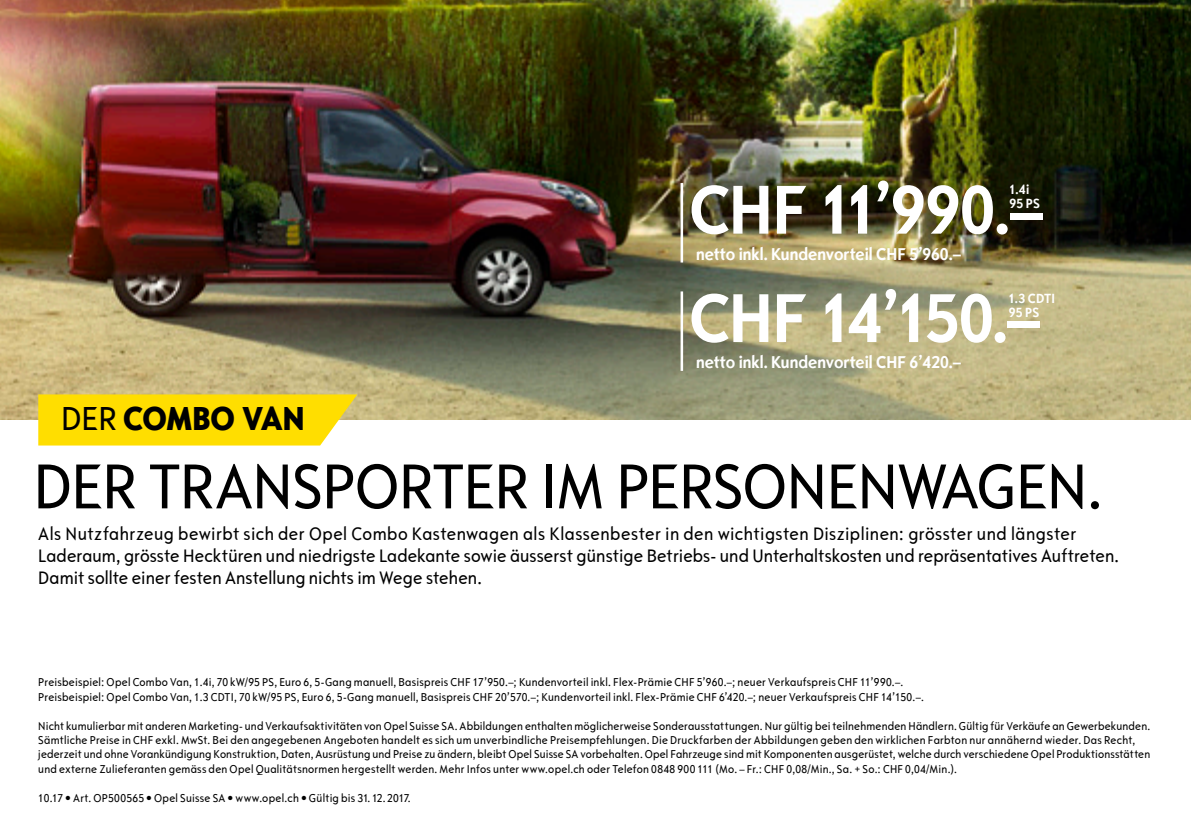
<style>
.page{position:relative;width:1191px;height:840px;background:#fff}
.page>*{position:absolute;margin:0;border:0;box-sizing:border-box;transform-origin:0 0}
.t1{font:700 72px "Opel Sans Condensed";letter-spacing:-.01em;color:#fff}
.t2{font:condensed 66px "Opel Sans";color:#000}
.t3{font:800 35px "Opel Sans Condensed";letter-spacing:-.01em;color:#000}
.t4{font:condensed 19px/22px "Opel Sans";letter-spacing:.005em;color:#000}
.t5{font:700 18px "Opel Sans Condensed";color:#fff}
.t6{font:700 14px/14px "Opel Sans Condensed";letter-spacing:.01em;color:#fff}
.t7{font:condensed 12px/14.4px "Opel Sans";letter-spacing:.015em;color:#000}
.s1{font-family:"Opel Sans";font-weight:400;font-stretch:condensed}
</style>
<div class="page">
<img style="left:0;top:0;width:1191px;height:420px">
<hr style="left:680px;top:183px;width:3px;height:79px;background:#fff">
<hr style="left:680px;top:291px;width:3px;height:79px;background:#fff">
<svg style="left:38px;top:394px;width:319px;height:51px;background:#fdde0d"></svg>
<h1 class="t1" style="left:689px;top:167px;width:355px">CHF 11’990.–</h1>
<h3 class="t5" style="left:696px;top:243px;width:266px">netto inkl. Kundenvorteil CHF 5’960.–</h3>
<p class="t6" style="left:1009px;top:182px;width:32px">1.4i<br>95 PS</p>
<h3 class="t3" style="left:61px;top:397px;width:245px"><span class="s1">Der</span> COMBO VAN</h3>
<h1 class="t1" style="left:689px;top:275px;width:353px">CHF 14’150.–</h1>
<h3 class="t5" style="left:696px;top:351px;width:267px">netto inkl. Kundenvorteil CHF 6’420.–</h3>
<p class="t6" style="left:1009px;top:291px;width:48px">1.3 CDTI<br>95 PS</p>
<h2 class="t2" style="left:33px;top:448px;width:182px">Der Transporter</h2>
<h2 class="t2" style="left:540px;top:448px;width:145px">im Personenwagen</h2>
<h2 class="t2" style="left:1087px;top:448px;width:17px">.</h2>
<p class="t4" style="left:38px;top:522px;width:1082px">Als Nutzfahrzeug bewirbt sich der Opel Combo Kastenwagen als Klassenbester in den wichtigsten Disziplinen: grösster und längster<br>Laderaum, grösste Hecktüren und niedrigste Ladekante sowie äusserst günstige Betriebs- und Unterhaltskosten und repräsentatives Auftreten.<br>Damit sollte einer festen Anstellung nichts im Wege stehen.</p>
<p class="t7" style="left:38px;top:674px;width:887px">Preisbeispiel: Opel Combo Van, 1.4i, 70 kW/95 PS, Euro 6, 5-Gang manuell, Basispreis CHF 17’950.–; Kundenvorteil inkl. Flex-Prämie CHF 5’960.–; neuer Verkaufspreis CHF 11’990.–.<br>Preisbeispiel: Opel Combo Van, 1.3 CDTI, 70 kW/95 PS, Euro 6, 5-Gang manuell, Basispreis CHF 20’570.–; Kundenvorteil inkl. Flex-Prämie CHF 6’420.–; neuer Verkaufspreis CHF 14’150.–.</p>
<p class="t7" style="left:38px;top:718px;width:1113px">Nicht kumulierbar mit anderen Marketing- und Verkaufsaktivitäten von Opel Suisse SA. Abbildungen enthalten möglicherweise Sonderausstattungen. Nur gültig bei teilnehmenden Händlern. Gültig für Verkäufe an Gewerbekunden.<br>Sämtliche Preise in CHF exkl. MwSt. Bei den angegebenen Angeboten handelt es sich um unverbindliche Preisempfehlungen. Die Druckfarben der Abbildungen geben den wirklichen Farbton nur annähernd wieder. Das Recht, jederzeit und ohne Vorankündigung Konstruktion, Daten, Ausrüstung und Preise zu ändern, bleibt Opel Suisse SA vorbehalten. Opel Fahrzeuge sind mit Komponenten ausgerüstet, welche durch verschiedene Opel Produktionsstätten und externe Zulieferanten gemäss den Opel Qualitätsnormen hergestellt werden. Mehr Infos unter www.opel.ch oder Telefon 0848 900 111 (Mo. – Fr.: CHF 0,08/Min., Sa. + So.: CHF 0,04/Min.).</p>
<p class="t7" style="left:38px;top:790px;width:374px">10.17 • Art. OP500565 • Opel Suisse SA • www.opel.ch • Gültig bis 31. 12.2017.</p>
</div>
